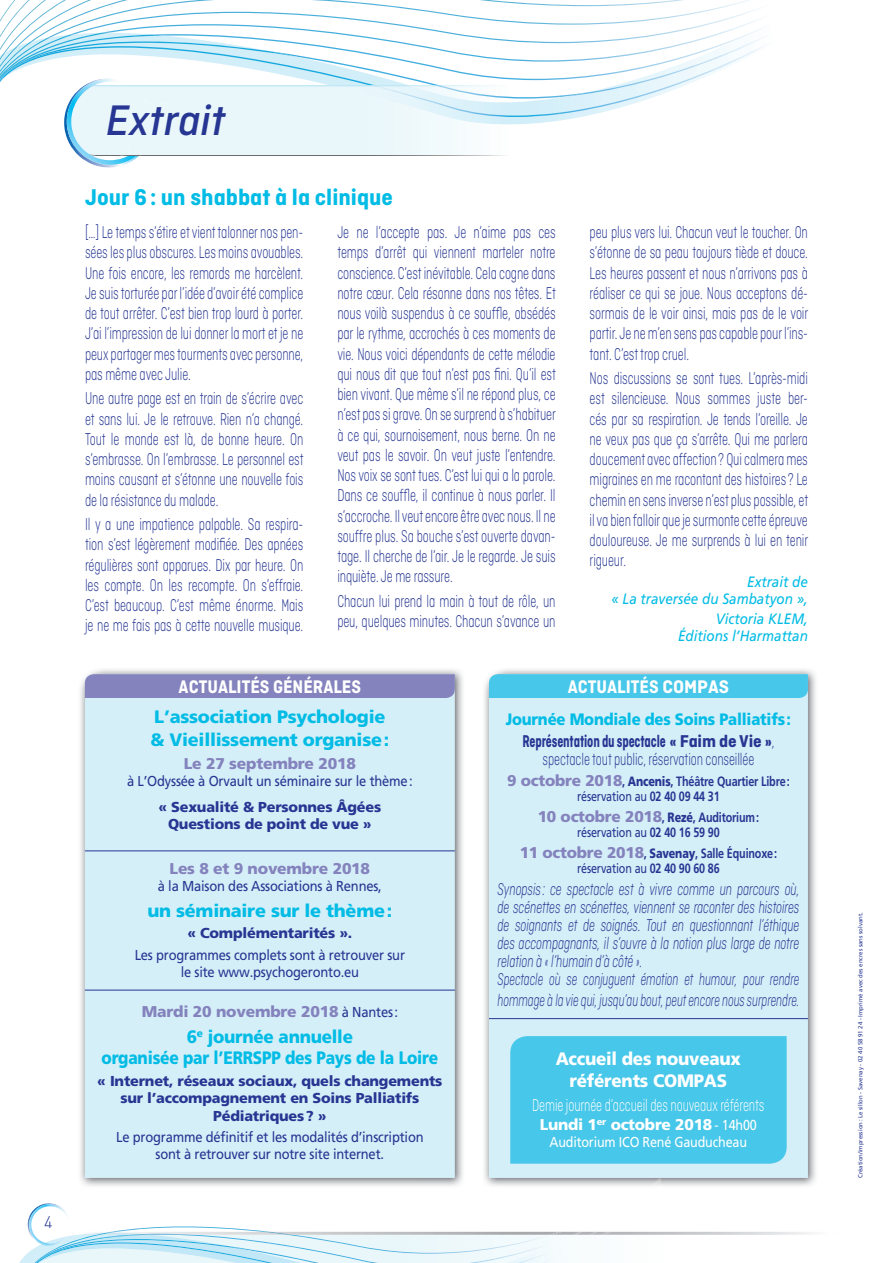
<style>
.page{position:relative;width:893px;height:1263px;background:#fff}
.page>*{position:absolute;margin:0;border:0;box-sizing:border-box;transform-origin:0 0}
.t1{font:italic 500 45px "Ciutadella";color:#263692}
.t2{font:700 24px "Ciutadella";color:#02bce5}
.t3{font:700 19.2px "Ciutadella";color:#fff;scale:.94 1}
.t4{font:300 18px/20.2px "Ciutadella";letter-spacing:-.01em;color:#263692;text-align:justify;scale:.7 1}
.t5{font:italic 300 18px/18px "Ciutadella";letter-spacing:-.01em;color:#263692;scale:.7 1}
.t6{font:900 18px/23.1px "Frutiger";letter-spacing:-.015em;color:#02bce5}
.t7{font:italic 300 18px "Ciutadella";letter-spacing:-.01em;color:#263692;scale:.67 1}
.t8{font:900 18px/21.6px "Frutiger";letter-spacing:-.015em;color:#02bce5;text-align:center;scale:.94 1}
.t9{font:300 18px "Ciutadella";letter-spacing:-.01em;color:#fff;scale:.7 1}
.t10{font:900 18px/21.6px "Frutiger";letter-spacing:-.015em;color:#fff;text-align:center;scale:.94 1}
.t11{font:900 16.5px "Frutiger";letter-spacing:-.015em;color:#02bce5;scale:.9 1}
.t12{font:300 16.5px "DIN";color:#263692}
.t13{font:900 15.6px "Frutiger";letter-spacing:-.015em;color:#8483bd}
.t14{font:900 15.6px "Frutiger";letter-spacing:-.015em;color:#fff}
.t15{font:italic 15px/16.5px "Frutiger";color:#02bce5;text-align:right;scale:.9 1}
.t16{font:14.4px/17.2px "Frutiger";letter-spacing:-.015em;color:#263692;text-align:center;scale:.9 1}
.t17{font:900 14.4px/17.2px "Frutiger";letter-spacing:-.015em;color:#263692;text-align:center}
.t18{font:14.4px "Frutiger";letter-spacing:-.015em;color:#fff;scale:.87 1}
.t19{font:700 13.5px/15px "Frutiger";letter-spacing:-.015em;color:#263692;text-align:center;scale:.8 1}
.t20{font:13.5px "Frutiger";letter-spacing:-.015em;color:#263692;scale:.8 1}
.t21{font:6px "Frutiger";color:#263692}
.s1{font-weight:400;font-size:14.4px;color:#263692}
.s2{font-weight:700}
.s3{font-weight:900;font-size:15.6px;color:#8483bd}
.s4{font-weight:900}
.s5{font-weight:400}
.s6{font-weight:700;font-size:13.5px;color:#263692}
.s7{font-size:13.5px;color:#263692}
.s8{font-weight:400;font-size:14.4px}
</style>
<div class="page">
<svg style="left:0;top:0;width:766px;height:114px"></svg>
<img style="left:141px;top:155px;width:364px;height:1px">
<img style="left:139px;top:85px;width:378px;height:70px">
<img style="left:329px;top:85px;width:231px;height:39px">
<img style="left:369px;top:85px;width:191px;height:32px">
<img style="left:64px;top:80px;width:75px;height:87px">
<img style="left:67px;top:79px;width:42px;height:43px">
<div style="left:128px;top:101px;width:43px;height:54px;background:#e9f7fb"></div>
<svg style="left:119px;top:155px;width:22px;height:1px"></svg>
<img style="left:80px;top:669px;width:383px;height:511px">
<div style="left:85px;top:698px;width:370px;height:480px;background:#d5eff8"></div>
<div style="left:85px;top:674px;width:370px;height:24px;background:#8483bd"></div>
<hr style="left:85px;top:850px;width:370px;height:1px;background:#263692">
<hr style="left:85px;top:990px;width:370px;height:1px;background:#263692">
<img style="left:484px;top:669px;width:332px;height:517px">
<img style="left:648px;top:1178px;width:14px;height:2px">
<svg style="left:19px;top:1180px;width:693px;height:83px"></svg>
<div style="left:489px;top:698px;width:319px;height:480px;background:#d5eff8"></div>
<div style="left:489px;top:674px;width:319px;height:24px;background:#47c7e9"></div>
<hr style="left:489px;top:1018px;width:319px;height:1px;background:#263692">
<div style="left:510px;top:1036px;width:277px;height:128px;background:#47c7e9"></div>
<p class="t12" style="left:44px;top:1212px;width:10px">4</p>
<h1 class="t1" style="left:106px;top:95px;width:121px">Extrait</h1>
<h2 class="t2" style="left:85px;top:183px;width:309px">Jour 6 : un shabbat à la clinique</h2>
<p class="t4" style="left:85px;top:222px;width:313px">[…] Le temps s’étire et vient talonner nos pen&shy;sées les plus obscures. Les moins avouables.<br>Une fois encore, les remords me harcèlent.<br>Je suis torturée par l’idée d’avoir été complice de tout arrêter. C’est bien trop lourd à porter.<br>J’ai l’impression de lui donner la mort et je ne peux partager mes tourments avec personne, pas même avec Julie.</p>
<p class="t4" style="left:85px;top:388px;width:314px">Une autre page est en train de s’écrire avec et sans lui. Je le retrouve. Rien n’a changé.<br>Tout le monde est là, de bonne heure. On s’embrasse. On l’embrasse. Le personnel est moins causant et s’étonne une nouvelle fois de la résistance du malade.</p>
<p class="t4" style="left:85px;top:514px;width:313px">Il y a une impatience palpable. Sa respira&shy;tion s’est légèrement modifiée. Des apnées régulières sont apparues. Dix par heure. On les compte. On les recompte. On s’effraie.<br>C’est beaucoup. C’est même énorme. Mais je ne me fais pas à cette nouvelle musique.</p>
<p class="t4" style="left:337px;top:222px;width:314px">Je ne l’accepte pas. Je n’aime pas ces temps d’arrêt qui viennent marteler notre conscience. C’est inévitable. Cela cogne dans notre cœur. Cela résonne dans nos têtes. Et nous voilà suspendus à ce souffle, obsédés par le rythme, accrochés à ces moments de vie. Nous voici dépendants de cette mélodie qui nous dit que tout n’est pas fini. Qu’il est bien vivant. Que même s’il ne répond plus, ce n’est pas si grave. On se surprend à s’habituer à ce qui, sournoisement, nous berne. On ne veut pas le savoir. On veut juste l’entendre.<br>Nos voix se sont tues. C’est lui qui a la parole.<br>Dans ce souffle, il continue à nous parler. Il s’accroche. Il veut encore être avec nous. Il ne souffre plus. Sa bouche s’est ouverte davan&shy;tage. Il cherche de l’air. Je le regarde. Je suis inquiète. Je me rassure.</p>
<p class="t4" style="left:337px;top:591px;width:313px">Chacun lui prend la main à tout de rôle, un peu, quelques minutes. Chacun s’avance un</p>
<p class="t4" style="left:590px;top:222px;width:314px">peu plus vers lui. Chacun veut le toucher. On s’étonne de sa peau toujours tiède et douce.<br>Les heures passent et nous n’arrivons pas à réaliser ce qui se joue. Nous acceptons dé&shy;sormais de le voir ainsi, mais pas de le voir partir. Je ne m’en sens pas capable pour l’ins&shy;tant. C’est trop cruel.</p>
<p class="t4" style="left:590px;top:368px;width:314px">Nos discussions se sont tues. L’après-midi est silencieuse. Nous sommes juste ber&shy;cés par sa respiration. Je tends l’oreille. Je ne veux pas que ça s’arrête. Qui me parlera doucement avec affection ? Qui calmera mes migraines en me racontant des histoires ? Le chemin en sens inverse n’est plus possible, et il va bien falloir que je surmonte cette épreuve douloureuse. Je me surprends à lui en tenir rigueur.</p>
<p class="t15" style="left:611px;top:574px;width:220px">Extrait de<br>« La traversée du Sambatyon »,</p>
<p class="t15" style="left:678px;top:611px;width:146px">Victoria KLEM,<br>Éditions l’Harmattan</p>
<p class="t3" style="left:179px;top:675px;width:196px">ACTUALITÉS GÉNÉRALES</p>
<p class="t6" style="left:150px;top:705px;width:240px">L’association Psychologie &amp; Vieillissement organise :</p>
<p class="t13" style="left:184px;top:754px;width:174px">Le 27 septembre 2018</p>
<p class="t16" style="left:127px;top:773px;width:319px">à L’Odyssée à Orvault un séminaire sur le thème :</p>
<p class="t17" style="left:158px;top:798px;width:224px">« Sexualité &amp; Personnes Âgées<br>Questions de point de vue »</p>
<p class="t13" style="left:170px;top:859px;width:202px">Les 8 et 9 novembre 2018</p>
<p class="t16" style="left:158px;top:877px;width:250px">à la Maison des Associations à Rennes,</p>
<p class="t6" style="left:147px;top:899px;width:246px">un séminaire sur le thème :</p>
<p class="t17" style="left:187px;top:924px;width:166px">« Complémentarités ».</p>
<p class="t16" style="left:135px;top:946px;width:302px">Les programmes complets sont à retrouver sur le site www.psychogeronto.eu</p>
<p class="t13" style="left:142px;top:1002px;width:258px">Mardi 20 novembre 2018 <span class="s1">à Nantes :</span></p>
<p class="t8" style="left:102px;top:1026px;width:360px">6<sup>e</sup> journée annuelle<br>organisée par l’ERRSPP des Pays de la Loire</p>
<p class="t17" style="left:97px;top:1072px;width:347px">« Internet, réseaux sociaux, quels changements sur l’accompagnement en Soins Palliatifs<br>Pédiatriques ? »</p>
<p class="t16" style="left:116px;top:1128px;width:343px">Le programme définitif et les modalités d’inscription sont à retrouver sur notre site internet.</p>
<p class="t3" style="left:568px;top:675px;width:173px">ACTUALITÉS COMPAS</p>
<p class="t11" style="left:506px;top:709px;width:318px">Journée Mondiale des Soins Palliatifs :</p>
<p class="t4" style="left:522px;top:732px;width:362px;line-height:18px;text-align:center"><span class="s2">Représentation du spectacle « Faim de Vie »</span>, spectacle tout public, réservation conseillée</p>
<p class="t19" style="left:507px;top:774px;width:355px"><span class="s3">9 octobre 2018</span>, <span class="s4">Ancenis</span>, Théâtre Quartier Libre : <span class="s5">réservation au</span> 02 40 09 44 31</p>
<p class="t13" style="left:538px;top:807px;width:223px">10 octobre 2018<span class="s6">,</span> <span class="s7">Rezé</span><span class="s6">, Auditorium :</span></p>
<p class="t19" style="left:520px;top:822px;width:323px;line-height:20.9px"><span class="s5">réservation au</span> 02 40 16 59 90<br><span class="s3">11 octobre 2018</span>, <span class="s4">Savenay</span>, Salle Équinoxe :</p>
<p class="t20" style="left:577px;top:860px;width:180px">réservation au <span class="s2">02 40 90 60 86</span></p>
<p class="t5" style="left:497px;top:880px;width:433px">Synopsis : ce spectacle est à vivre comme un parcours où, de scénettes en scénettes, viennent se raconter des histoires de soignants et de soignés. Tout en questionnant l’éthique des accompagnants, il s’ouvre à la notion plus large de notre relation à « l’humain d’à côté ».<br>Spectacle où se conjuguent émotion et humour, pour rendre</p>
<p class="t7" style="left:497px;top:990px;width:452px">hommage à la vie qui, jusqu’au bout, peut encore nous surprendre.</p>
<p class="t10" style="left:556px;top:1048px;width:198px">Accueil des nouveaux référents COMPAS</p>
<p class="t9" style="left:532px;top:1096px;width:333px">Demie journée d’accueil des nouveaux référents</p>
<p class="t14" style="left:540px;top:1115px;width:219px">Lundi 1<sup>er</sup> octobre 2018 <span class="s8">- 14h00</span></p>
<p class="t18" style="left:549px;top:1134px;width:229px">Auditorium ICO René Gauducheau</p>
<p class="t21" style="left:857px;top:1178px;width:267px;rotate:-90deg">Création/impression : Le sillon - Savenay - 02 40 58 91 24 - Imprimé avec des encres sans solvant.</p>
</div>
